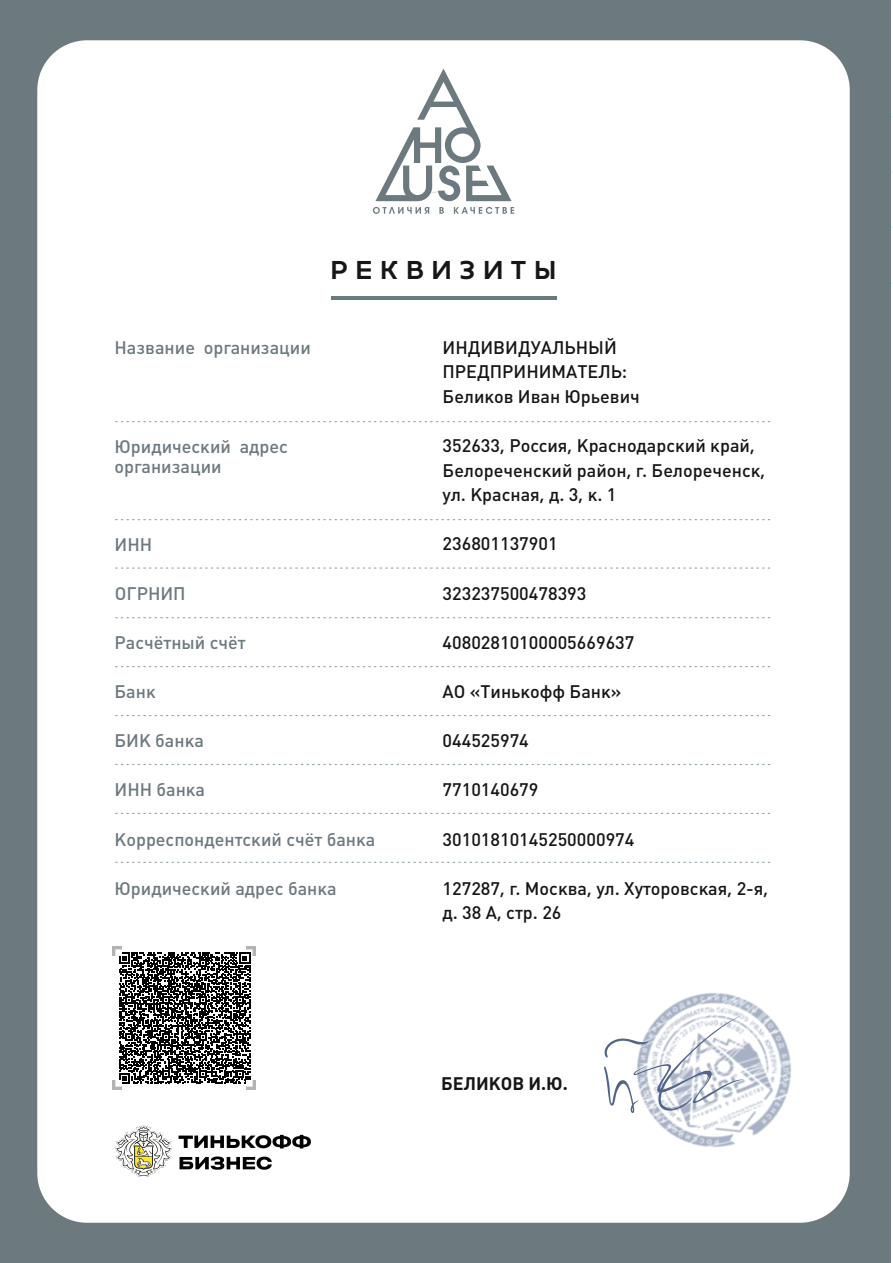
<style>
.page{position:relative;width:893px;height:1263px;background:#fff}
.page>*{position:absolute;margin:0;border:0;box-sizing:border-box;transform-origin:0 0}
.t1{font:600 29.7px "Moula";letter-spacing:.275em;color:#151616}
.t2{font:18px/24.6px "Plumb Medium C";color:#151616}
.t3{font:18px/20.5px "Plumb Medium C";color:#6c797f}
.t4{font:18px "Plumb Bold C";color:#151616}
</style>
<div class="page">
<hr style="left:192px;top:116px;width:701px;height:1px;background:#f2f2f2">
<hr style="left:192px;top:171px;width:701px;height:2px;background:#f2f2f2">
<hr style="left:192px;top:227px;width:701px;height:1px;background:#f2f2f2">
<hr style="left:192px;top:282px;width:701px;height:2px;background:#f2f2f2">
<div style="left:0;top:0;width:890px;height:1263px;background:#6c797f"></div>
<div style="left:37px;top:40px;width:813px;height:1183px;background:#fff"></div>
<img style="left:116px;top:1125px;width:195px;height:51px">
<svg style="left:375px;top:69px;width:137px;height:132px"></svg>
<svg style="left:373px;top:207px;width:141px;height:7px"></svg>
<svg style="left:115px;top:421px;width:657px;height:1px"></svg>
<svg style="left:603px;top:1016px;width:34px;height:103px;background:#eff0f4"></svg>
<svg style="left:115px;top:519px;width:657px;height:1px"></svg>
<svg style="left:115px;top:567px;width:657px;height:2px"></svg>
<svg style="left:115px;top:617px;width:657px;height:1px"></svg>
<svg style="left:115px;top:666px;width:657px;height:1px"></svg>
<svg style="left:115px;top:715px;width:657px;height:1px"></svg>
<svg style="left:115px;top:764px;width:657px;height:1px"></svg>
<svg style="left:115px;top:813px;width:657px;height:1px"></svg>
<svg style="left:115px;top:862px;width:657px;height:1px"></svg>
<hr style="left:331px;top:297px;width:225px;height:3px;background:#6c797f">
<img style="left:113px;top:946px;width:144px;height:144px">
<svg style="left:113px;top:946px;width:142px;height:143px;background:#707070"></svg>
<img style="left:637px;top:993px;width:154px;height:154px">
<h1 class="t1" style="left:331px;top:255px;width:227px">РЕКВИЗИТЫ</h1>
<p class="t3" style="left:115px;top:338px;width:198px">Название организации</p>
<p class="t2" style="left:443px;top:336px;width:199px">ИНДИВИДУАЛЬНЫЙ<br>ПРЕДПРИНИМАТЕЛЬ:<br>Беликов Иван Юрьевич</p>
<p class="t2" style="left:443px;top:434px;width:324px">352633, Россия, Краснодарский край,<br>Белореченский район, г. Белореченск, ул. Красная, д. 3, к. 1</p>
<p class="t2" style="left:443px;top:533px;width:117px">236801137901</p>
<p class="t2" style="left:443px;top:582px;width:145px">323237500478393</p>
<p class="t2" style="left:443px;top:631px;width:193px">40802810100005669637</p>
<p class="t2" style="left:443px;top:680px;width:181px">АО «Тинькофф Банк»</p>
<p class="t2" style="left:443px;top:730px;width:88px">044525974</p>
<p class="t2" style="left:443px;top:779px;width:97px">7710140679</p>
<p class="t2" style="left:443px;top:828px;width:193px">30101810145250000974</p>
<p class="t2" style="left:443px;top:877px;width:327px">127287, г. Москва, ул. Хуторовская, 2-я, д. 38 А, стр. 26</p>
<p class="t3" style="left:115px;top:437px;width:175px">Юридический адрес организации</p>
<p class="t3" style="left:115px;top:535px;width:39px">ИНН</p>
<p class="t3" style="left:115px;top:584px;width:72px">ОГРНИП</p>
<p class="t3" style="left:115px;top:633px;width:133px">Расчётный счёт</p>
<p class="t3" style="left:115px;top:682px;width:43px">Банк</p>
<p class="t3" style="left:115px;top:731px;width:91px">БИК банка</p>
<p class="t3" style="left:115px;top:781px;width:92px">ИНН банка</p>
<p class="t3" style="left:115px;top:830px;width:262px">Корреспондентский счёт банка</p>
<p class="t3" style="left:115px;top:879px;width:224px">Юридический адрес банка</p>
<p class="t4" style="left:441px;top:1076px;width:128px">БЕЛИКОВ И.Ю.</p>
</div>
